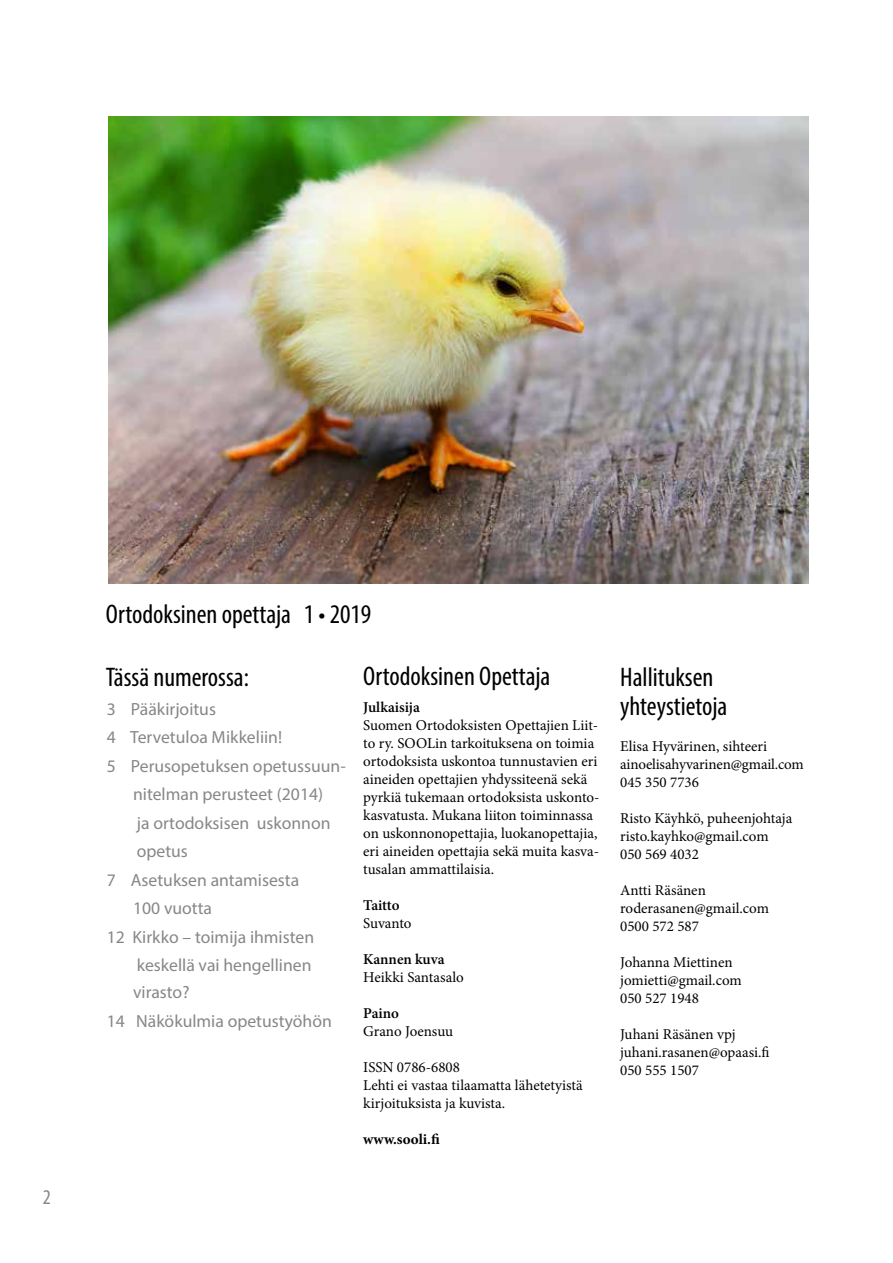
<style>
.page{position:relative;width:893px;height:1263px;background:#fff}
.page>*{position:absolute;margin:0;border:0;box-sizing:border-box;transform-origin:0 0}
.t1{font:condensed 27px/28.5px "Myriad Pro";color:#000}
.t2{font:condensed 21px "Myriad Pro";color:#878787}
.t3{font:17.7px "Myriad Pro";color:#878787}
.t4{font:15px/18px "Minion Pro";color:#000}
.t5{font:600 15px "Minion Pro";letter-spacing:-.005em;color:#000}
.t6{font:700 15px "Minion Pro";letter-spacing:.01em;color:#000}
</style>
<div class="page">
<img style="left:109px;top:117px;width:699px;height:466px">
<h2 class="t2" style="left:43px;top:1185px;width:10px">2</h2>
<h1 class="t1" style="left:106px;top:600px;width:267px">Ortodoksinen opettaja 1 • 2019</h1>
<h1 class="t1" style="left:106px;top:662px;width:145px">Tässä numerossa:</h1>
<p class="t3" style="left:107px;top:698px;width:111px">3 Pääkirjoitus</p>
<p class="t3" style="left:107px;top:726px;width:177px">4 Tervetuloa Mikkeliin!</p>
<p class="t3" style="left:107px;top:755px;width:240px">5 Perusopetuksen opetussuun-</p>
<p class="t3" style="left:133px;top:783px;width:192px">nitelman perusteet (2014)</p>
<p class="t3" style="left:137px;top:812px;width:195px">ja ortodoksisen uskonnon</p>
<p class="t3" style="left:137px;top:840px;width:53px">opetus</p>
<p class="t3" style="left:107px;top:869px;width:194px">7 Asetuksen antamisesta</p>
<p class="t3" style="left:133px;top:897px;width:80px">100 vuotta</p>
<p class="t3" style="left:107px;top:926px;width:209px">12 Kirkko – toimija ihmisten</p>
<p class="t3" style="left:137px;top:954px;width:176px">keskellä vai hengellinen</p>
<p class="t3" style="left:133px;top:981px;width:58px">virasto?</p>
<p class="t3" style="left:107px;top:1010px;width:226px">14 Näkökulmia opetustyöhön</p>
<h1 class="t1" style="left:363px;top:661px;width:189px">Ortodoksinen Opettaja</h1>
<p class="t5" style="left:363px;top:696px;width:58px">Julkaisija</p>
<p class="t4" style="left:363px;top:716px;width:238px">Suomen Ortodoksisten Opettajien Liit&shy;to ry. SOOLin tarkoituksena on toimia ortodoksista uskontoa tunnustavien eri aineiden opettajien yhdyssiteenä sekä pyrkiä tukemaan ortodoksista uskonto&shy;kasvatusta. Mukana liiton toiminnassa on uskonnonopettajia, luokanopettajia, eri aineiden opettajia sekä muita kasva&shy;tusalan ammattilaisia.</p>
<p class="t5" style="left:363px;top:894px;width:38px">Taitto</p>
<p class="t4" style="left:363px;top:914px;width:50px">Suvanto</p>
<p class="t5" style="left:363px;top:948px;width:83px">Kannen kuva</p>
<p class="t4" style="left:363px;top:968px;width:102px">Heikki Santasalo</p>
<p class="t5" style="left:363px;top:1002px;width:37px">Paino</p>
<p class="t4" style="left:363px;top:1022px;width:91px">Grano Joensuu</p>
<p class="t4" style="left:363px;top:1058px;width:221px">ISSN 0786-6808<br>Lehti ei vastaa tilaamatta lähetetyistä kirjoituksista ja kuvista.</p>
<p class="t6" style="left:363px;top:1128px;width:78px">www.sooli.fi</p>
<h1 class="t1" style="left:620px;top:663px;width:109px">Hallituksen yhteystietoja</h1>
<p class="t4" style="left:620px;top:737px;width:185px">Elisa Hyvärinen, sihteeri ainoelisahyvarinen@gmail.com<br>045 350 7736</p>
<p class="t4" style="left:620px;top:809px;width:174px">Risto Käyhkö, puheenjohtaja risto.kayhko@gmail.com<br>050 569 4032</p>
<p class="t4" style="left:620px;top:881px;width:150px">Antti Räsänen roderasanen@gmail.com<br>0500 572 587</p>
<p class="t4" style="left:620px;top:953px;width:123px">Johanna Miettinen jomietti@gmail.com<br>050 527 1948</p>
<p class="t4" style="left:620px;top:1025px;width:151px">Juhani Räsänen vpj juhani.rasanen@opaasi.fi<br>050 555 1507</p>
</div>
